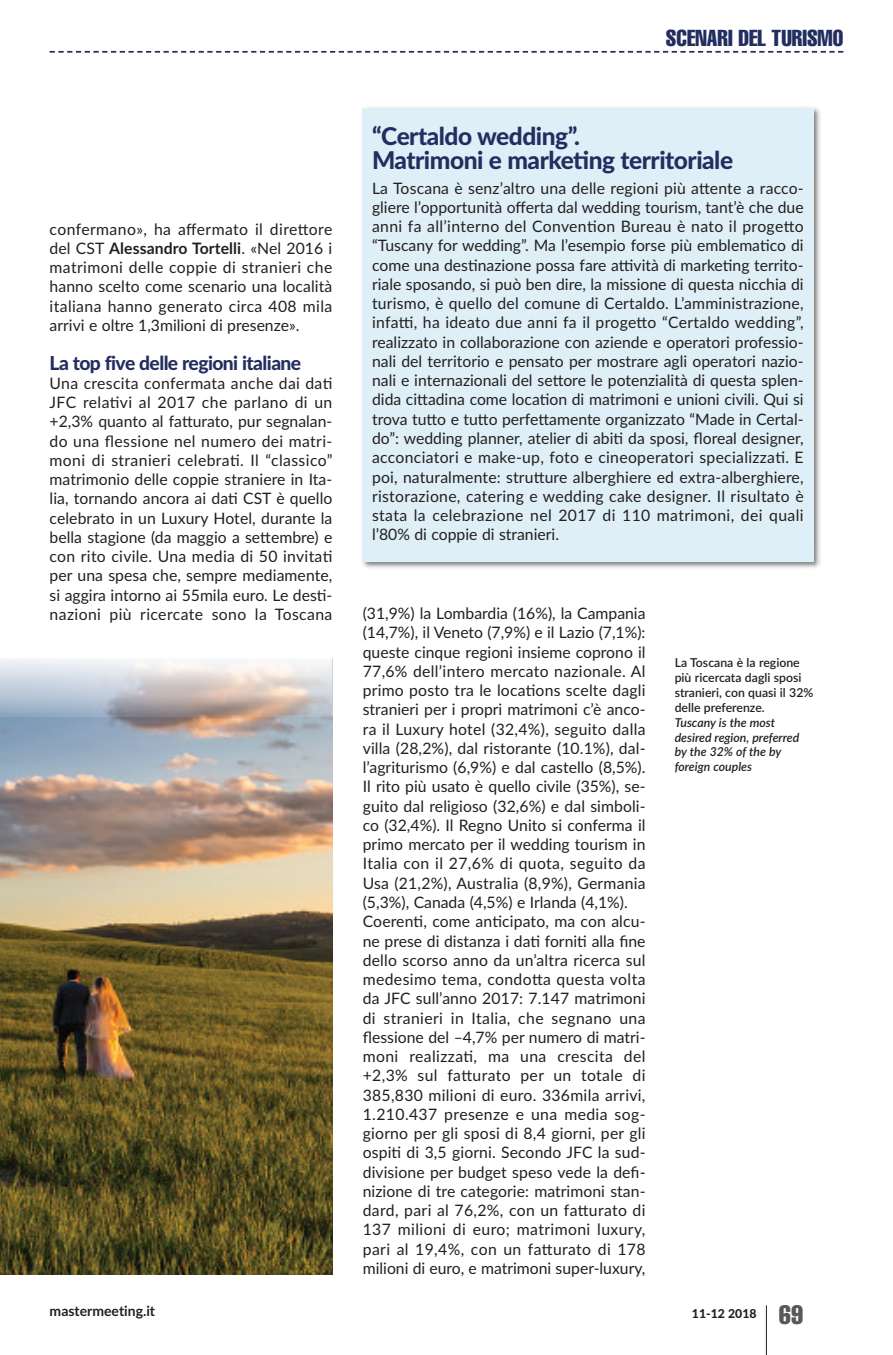
<style>
.page{position:relative;width:893px;height:1355px;background:#fff}
.page>*{position:absolute;margin:0;border:0;box-sizing:border-box;transform-origin:0 0}
.t1{font:800 24.5px/24.5px "Lato";letter-spacing:-.03em;color:#222e5f}
.t2{font:extra-condensed 22.75px "Helvetica";color:#222e5f}
.t3{font:800 19.25px "Lato";letter-spacing:-.03em;color:#222e5f}
.t4{font:15.75px/19.2px "Lato";letter-spacing:.005em;color:#231f20;text-align:justify}
.t5{font:700 14px "Lato";color:#231f20}
.t6{font:600 12.25px/14.9px "Lato";color:#231f20}
.t7{font:italic 600 12.25px/14.9px "Lato";color:#231f20}
.t8{font:800 12.25px "Lato";color:#231f20}
.s1{font-weight:700}
.s2{font-family:"Helvetica";font-weight:400;font-stretch:extra-condensed;font-size:26.25px;color:#57585a}
</style>
<div class="page">
<hr style="left:766px;top:1305px;width:1px;height:49px;background:#231f20">
<svg style="left:50px;top:51px;width:793px;height:2px"></svg>
<img style="left:0;top:716px;width:332px;height:558px">
<svg style="left:0;top:659px;width:332px;height:57px"></svg>
<img style="left:362px;top:107px;width:459px;height:461px">
<div style="left:362px;top:108px;width:452px;height:454px;background:#deeff7"></div>
<h2 class="t2" style="left:666px;top:30px;width:179px">SCENARI DEL TURISMO</h2>
<p class="t4" style="left:50px;top:220px;width:284px">confermano», ha affermato il direttore del CST <span class="s1">Alessandro Tortelli</span>. «Nel 2016 i matrimoni delle coppie di stranieri che hanno scelto come scenario una località italiana hanno generato circa 408 mila arrivi e oltre 1,3milioni di presenze».</p>
<p class="t3" style="left:50px;top:351px;width:253px">la top five delle regioni italiane</p>
<p class="t4" style="left:50px;top:374px;width:284px">Una crescita confermata anche dai dati JFC relativi al 2017 che parlano di un +2,3% quanto al fatturato, pur segnalan&shy;do una flessione nel numero dei matri&shy;moni di stranieri celebrati. Il “classico” matrimonio delle coppie straniere in Ita&shy;lia, tornando ancora ai dati CST è quello celebrato in un Luxury Hotel, durante la bella stagione (da maggio a settembre) e con rito civile. Una media di 50 invitati per una spesa che, sempre mediamente, si aggira intorno ai 55mila euro. Le desti&shy;nazioni più ricercate sono la Toscana</p>
<h1 class="t1" style="left:372px;top:124px;width:363px">“certaldo wedding”.<br>matrimoni e marketing territoriale</h1>
<p class="t4" style="left:372px;top:178px;width:433px">La Toscana è senz’altro una delle regioni più attente a racco&shy;gliere l’opportunità offerta dal wedding tourism, tant’è che due anni fa all’interno del Convention Bureau è nato il progetto “Tuscany for wedding”. Ma l’esempio forse più emblematico di come una destinazione possa fare attività di marketing territo&shy;riale sposando, si può ben dire, la missione di questa nicchia di turismo, è quello del comune di Certaldo. L’amministrazione, infatti, ha ideato due anni fa il progetto “Certaldo wedding”, realizzato in collaborazione con aziende e operatori professio&shy;nali del territorio e pensato per mostrare agli operatori nazio&shy;nali e internazionali del settore le potenzialità di questa splen&shy;dida cittadina come location di matrimoni e unioni civili. Qui si trova tutto e tutto perfettamente organizzato “Made in Certal&shy;do”: wedding planner, atelier di abiti da sposi, floreal designer, acconciatori e make-up, foto e cineoperatori specializzati. E poi, naturalmente: strutture alberghiere ed extra-alberghiere, ristorazione, catering e wedding cake designer. Il risultato è stata la celebrazione nel 2017 di 110 matrimoni, dei quali l’80% di coppie di stranieri.</p>
<p class="t4" style="left:363px;top:604px;width:284px;text-align:left">(31,9%) la Lombardia (16%), la Campania (14,7%), il Veneto (7,9%) e il Lazio (7,1%): queste cinque regioni insieme coprono il 77,6% dell’intero mercato nazionale. Al primo posto tra le locations scelte dagli stranieri per i propri matrimoni c’è anco&shy;ra il Luxury hotel (32,4%), seguito dalla villa (28,2%), dal ristorante (10.1%), dal&shy;l’agriturismo (6,9%) e dal castello (8,5%).<br>Il rito più usato è quello civile (35%), se&shy;guito dal religioso (32,6%) e dal simboli&shy;co (32,4%). Il Regno Unito si conferma il primo mercato per il wedding tourism in Italia con il 27,6% di quota, seguito da Usa (21,2%), Australia (8,9%), Germania (5,3%), Canada (4,5%) e Irlanda (4,1%).<br>Coerenti, come anticipato, ma con alcu&shy;ne prese di distanza i dati forniti alla fine dello scorso anno da un’altra ricerca sul medesimo tema, condotta questa volta da JFC sull’anno 2017: 7.147 matrimoni di stranieri in Italia, che segnano una flessione del –4,7% per numero di matri&shy;moni realizzati, ma una crescita del +2,3% sul fatturato per un totale di 385,830 milioni di euro. 336mila arrivi, 1.210.437 presenze e una media sog&shy;giorno per gli sposi di 8,4 giorni, per gli ospiti di 3,5 giorni. Secondo JFC la sud&shy;divisione per budget speso vede la defi&shy;nizione di tre categorie: matrimoni stan&shy;dard, pari al 76,2%, con un fatturato di 137 milioni di euro; matrimoni luxury, pari al 19,4%, con un fatturato di 178 milioni di euro, e matrimoni super-luxury,</p>
<p class="t6" style="left:675px;top:655px;width:140px">La Toscana è la regione più ricercata dagli sposi stranieri, con quasi il 32% delle preferenze.</p>
<p class="t7" style="left:675px;top:715px;width:126px">Tuscany is the most desired region, preferred by the 32% of the by foreign couples</p>
<p class="t5" style="left:50px;top:1302px;width:107px">mastermeeting.it</p>
<p class="t8" style="left:692px;top:1306px;width:113px">11-12 2018 <span class="s2">69</span></p>
</div>
